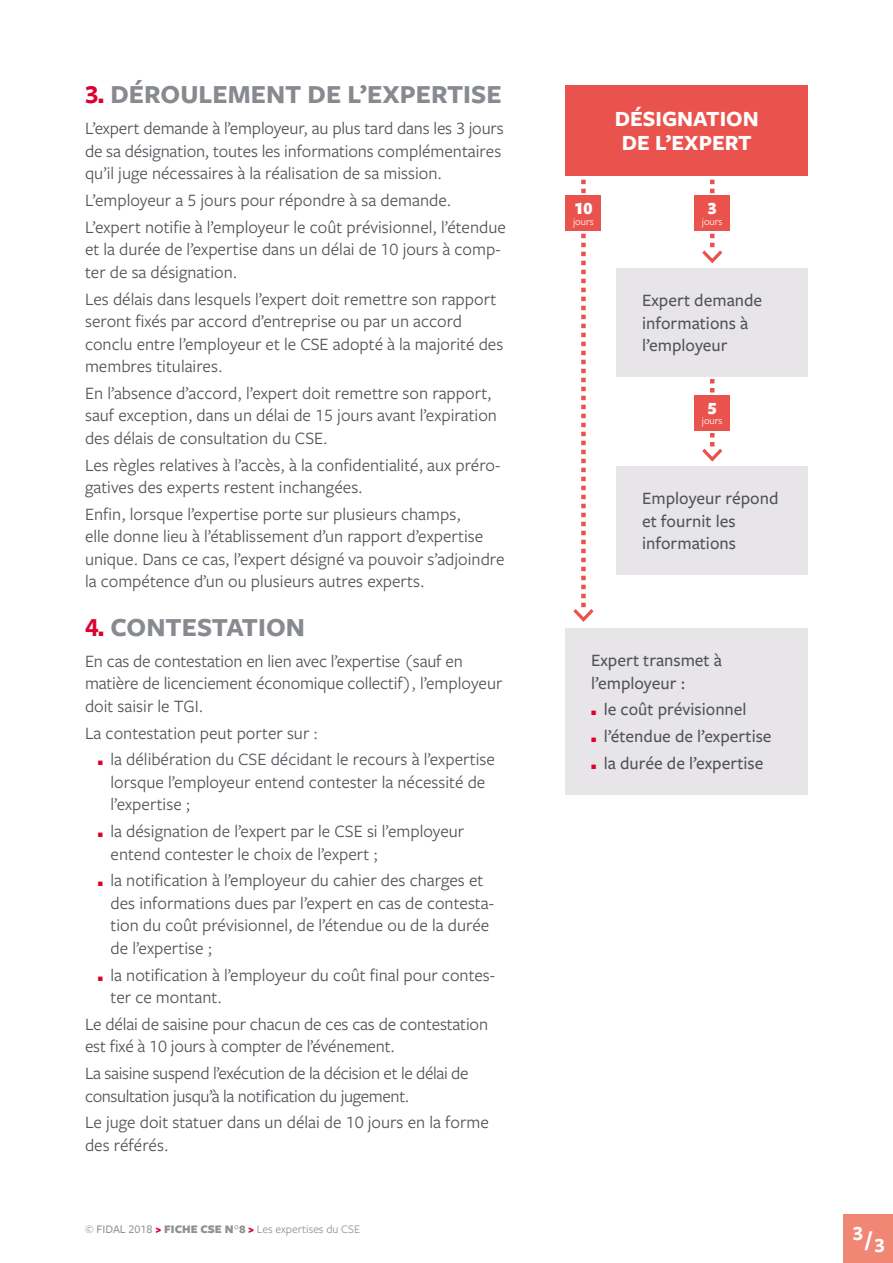
<style>
.page{position:relative;width:893px;height:1263px;background:#fff}
.page>*{position:absolute;margin:0;border:0;box-sizing:border-box;transform-origin:0 0}
.Titre{font:700 27px "Freight Sans Pro";color:#878a8f}
.Titre_shéma{font:700 22.5px/24px "Freight Sans Pro";color:#fff;text-align:center}
.t1{font:700 21px "Freight Sans Pro";color:#fff}
.Texte_courant{font:18px/22.5px "Freight Sans Pro";color:#505359}
.Texte_encadré{font:500 18px/22.5px "Freight Sans Pro";color:#505359}
.Texte_courant-2{font:18px/22.5px "Freight Sans Pro";letter-spacing:-.02em;color:#505359}
.Titre_tablo{font:900 18px "Freight Sans Pro";color:#fff}
.t2{font:12px "Freight Sans Pro";color:#919191}
.Sous_titre_tablo{font:10.5px "Freight Sans Pro";color:#fff}
.Titre-2{font:700 10.5px "Freight Sans Pro";color:#dc0031}
.s1{color:#dc0031}
.s2{font-weight:500}
.s3{font-weight:900;color:#dc0031}
.s4{font-weight:900}
</style>
<div class="page">
<div style="left:844px;top:1215px;width:49px;height:48px;background:#f08775"></div>
<div style="left:566px;top:85px;width:242px;height:90px;background:#ea524d"></div>
<div style="left:617px;top:269px;width:191px;height:108px;background:#e8e5e8"></div>
<div style="left:617px;top:466px;width:191px;height:109px;background:#e8e5e8"></div>
<div style="left:566px;top:628px;width:242px;height:166px;background:#e8e5e8"></div>
<svg style="left:573px;top:180px;width:20px;height:442px"></svg>
<svg style="left:702px;top:180px;width:20px;height:83px"></svg>
<svg style="left:702px;top:379px;width:20px;height:83px"></svg>
<div style="left:694px;top:195px;width:36px;height:36px;background:#ea524d"></div>
<div style="left:566px;top:195px;width:35px;height:36px;background:#ea524d"></div>
<div style="left:694px;top:395px;width:36px;height:36px;background:#ea524d"></div>
<p class="Titre" style="left:85px;top:76px;width:418px"><span class="s1">3</span> DÉROULEMENT DE L’EXPERTISE</p>
<p class="Titre-2" style="left:99px;top:93px;width:7px">P</p>
<p class="Texte_courant" style="left:85px;top:117px;width:420px">L’expert demande à l’employeur, au plus tard dans les 3 jours de sa désignation, toutes les informations complémentaires qu’il juge nécessaires à la réalisation de sa mission.</p>
<p class="Texte_courant" style="left:85px;top:188px;width:368px">L’employeur a 5 jours pour répondre à sa demande.</p>
<p class="Texte_courant" style="left:85px;top:215px;width:422px">L’expert notifie à l’employeur le coût prévisionnel, l’étendue et la durée de l’expertise dans un délai de 10 jours à comp&shy;ter de sa désignation.</p>
<p class="Texte_courant" style="left:85px;top:287px;width:420px">Les délais dans lesquels l’expert doit remettre son rapport seront fixés par accord d’entreprise ou par un accord conclu entre l’employeur et le CSE adopté à la majorité des membres titulaires.</p>
<p class="Texte_courant" style="left:85px;top:381px;width:413px">En l’absence d’accord, l’expert doit remettre son rapport, sauf exception, dans un délai de 15 jours avant l’expiration des délais de consultation du CSE.</p>
<p class="Texte_courant" style="left:85px;top:453px;width:417px">Les règles relatives à l’accès, à la confidentialité, aux préro&shy;gatives des experts restent inchangées.</p>
<p class="Texte_courant" style="left:85px;top:502px;width:421px">Enfin, lorsque l’expertise porte sur plusieurs champs,<br>elle donne lieu à l’établissement d’un rapport d’expertise unique. Dans ce cas, l’expert désigné va pouvoir s’adjoindre la compétence d’un ou plusieurs autres experts.</p>
<p class="Titre" style="left:85px;top:608px;width:222px"><span class="s1">4</span> CONTESTATION</p>
<p class="Titre-2" style="left:99px;top:625px;width:7px">P</p>
<p class="Texte_courant" style="left:85px;top:649px;width:419px">En cas de contestation en lien avec l’expertise (sauf en matière de licenciement économique collectif), l’employeur doit saisir le TGI.</p>
<p class="Texte_courant" style="left:85px;top:721px;width:234px">La contestation peut porter sur :</p>
<p class="Texte_courant" style="left:111px;top:747px;width:386px">la délibération du CSE décidant le recours à l’expertise lorsque l’employeur entend contester la nécessité de l’expertise ;</p>
<p class="Texte_courant" style="left:111px;top:819px;width:355px">la désignation de l’expert par le CSE si l’employeur entend contester le choix de l’expert ;</p>
<p class="Texte_courant" style="left:111px;top:868px;width:385px">la notification à l’employeur du cahier des charges et des informations dues par l’expert en cas de contesta&shy;tion du coût prévisionnel, de l’étendue ou de la durée de l’expertise ;</p>
<p class="Texte_courant" style="left:111px;top:963px;width:386px">la notification à l’employeur du coût final pour contes&shy;ter ce montant.</p>
<p class="Texte_courant" style="left:85px;top:1012px;width:405px">Le délai de saisine pour chacun de ces cas de contestation est fixé à 10 jours à compter de l’événement.</p>
<p class="Texte_courant-2" style="left:85px;top:1061px;width:385px">La saisine suspend l’exécution de la décision et le délai de consultation jusqu’à la notification du jugement.</p>
<p class="Texte_courant" style="left:85px;top:1110px;width:405px">Le juge doit statuer dans un délai de 10 jours en la forme des référés.</p>
<p class="Titre_tablo" style="left:574px;top:196px;width:19px">10</p>
<p class="Sous_titre_tablo" style="left:573px;top:214px;width:22px">jours</p>
<p class="Titre_shéma" style="left:615px;top:106px;width:146px">DÉSIGNATION<br>DE L’EXPERT</p>
<p class="Titre_tablo" style="left:708px;top:196px;width:10px">3</p>
<p class="Sous_titre_tablo" style="left:702px;top:214px;width:22px">jours</p>
<p class="Texte_encadré" style="left:642px;top:289px;width:122px">Expert demande informations à l’employeur</p>
<p class="Titre_tablo" style="left:708px;top:395px;width:10px">5</p>
<p class="Sous_titre_tablo" style="left:702px;top:414px;width:22px">jours</p>
<p class="Texte_encadré" style="left:642px;top:487px;width:138px">Employeur répond et fournit les informations</p>
<p class="Texte_encadré" style="left:591px;top:648px;width:132px">Expert transmet à l’employeur :</p>
<p class="Texte_encadré" style="left:604px;top:698px;width:144px">le coût prévisionnel</p>
<p class="Texte_encadré" style="left:604px;top:724px;width:169px">l’étendue de l’expertise</p>
<p class="Texte_encadré" style="left:604px;top:751px;width:161px">la durée de l’expertise</p>
<p class="t2" style="left:85px;top:1221px;width:277px"><span class="s2">© FIDAL 2018</span> <span class="s3">&gt;</span> <span class="s4">FICHE CSE N°8</span> <span class="s3">&gt;</span> Les expertises du CSE</p>
<p class="t1" style="left:853px;top:1225px;width:34px">3/3</p>
</div>
